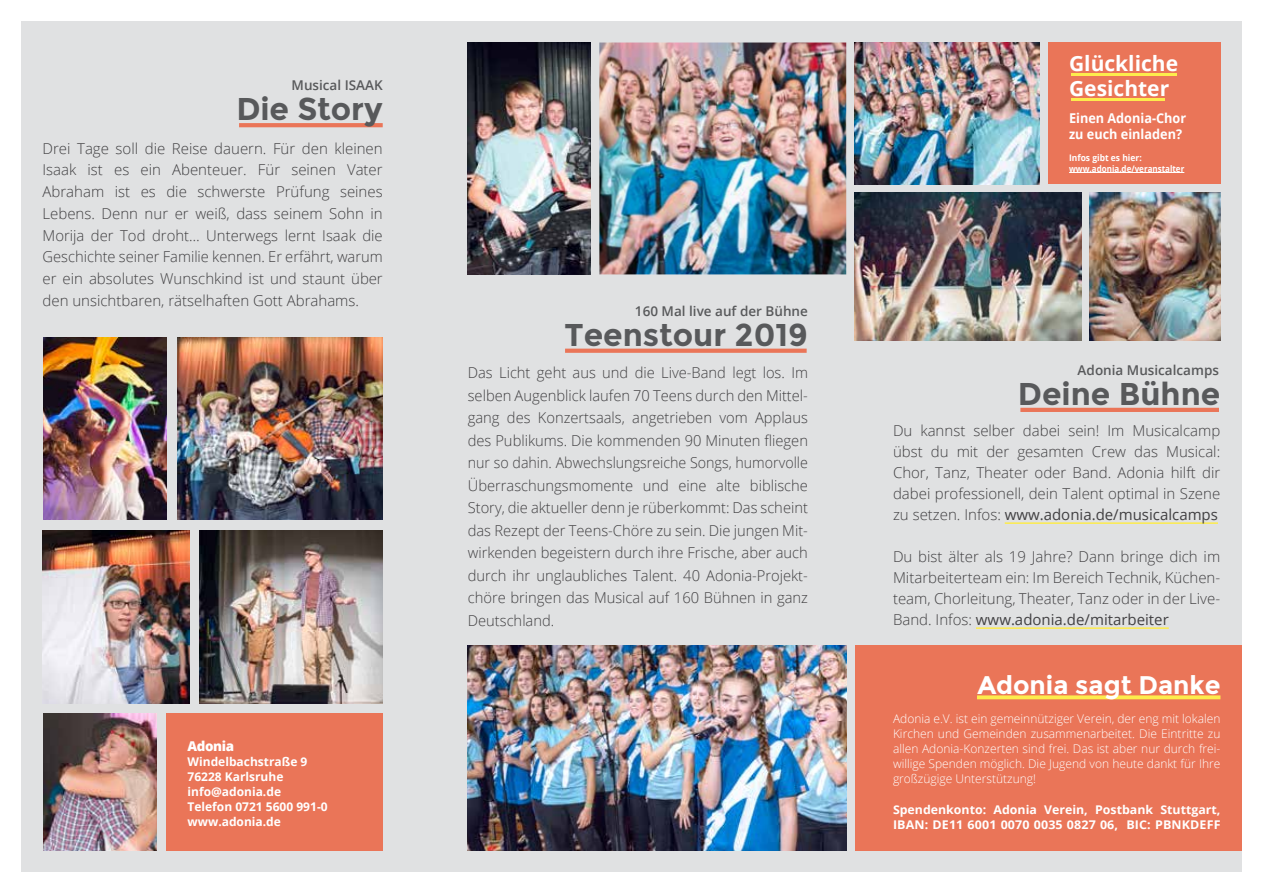
<style>
.page{position:relative;width:1263px;height:893px;background:#fff}
.page>*{position:absolute;margin:0;border:0;box-sizing:border-box;transform-origin:0 0}
.t1{font:700 31.5px "Montserrat";color:#58595b}
.t2{font:700 25.5px "Montserrat";color:#fff}
.t3{font:700 21px/25.2px "Open Sans";color:#fff}
.t4{font:300 15px/22.5px "Open Sans";color:#414042;text-align:justify}
.t5{font:600 13.5px "Open Sans";color:#58595b}
.t6{font:700 13.5px/16.5px "Open Sans";color:#fff;scale:.94 1}
.t7{font:800 13.5px "Open Sans";letter-spacing:-.03em;color:#fff}
.t8{font:300 12px/15px "Open Sans";color:#fff;text-align:justify}
.t9{font:700 12px/15px "Open Sans";color:#fff}
.t10{font:700 9px/10.8px "Open Sans";color:#fff;scale:.94 1}
.s1{font-weight:400}
</style>
<div class="page">
<div style="left:21px;top:21px;width:1221px;height:851px;background:#e0e1e2"></div>
<svg style="left:239px;top:123px;width:144px;height:4px"></svg>
<svg style="left:565px;top:349px;width:242px;height:4px"></svg>
<hr style="left:1020px;top:408px;width:199px;height:4px;background:#ea7558">
<hr style="left:1005px;top:522px;width:213px;height:2px;background:#fdec4c">
<hr style="left:976px;top:627px;width:193px;height:2px;background:#fdec4c">
<div style="left:1048px;top:43px;width:172px;height:141px;background:#ea7558"></div>
<hr style="left:1069px;top:172px;width:115px;height:1px;background:#fff">
<div style="left:166px;top:713px;width:217px;height:137px;background:#ea7558"></div>
<img style="left:43px;top:337px;width:123px;height:183px">
<img style="left:177px;top:337px;width:206px;height:183px">
<img style="left:468px;top:645px;width:378px;height:205px">
<img style="left:43px;top:530px;width:146px;height:174px">
<img style="left:200px;top:530px;width:183px;height:174px">
<img style="left:43px;top:713px;width:113px;height:137px">
<img style="left:855px;top:43px;width:184px;height:141px">
<img style="left:468px;top:43px;width:123px;height:231px">
<img style="left:1090px;top:193px;width:130px;height:147px">
<img style="left:855px;top:193px;width:226px;height:147px">
<img style="left:599px;top:43px;width:247px;height:231px">
<div style="left:855px;top:645px;width:387px;height:205px;background:#ea7558"></div>
<hr style="left:1071px;top:73px;width:106px;height:3px;background:#fdec4c">
<hr style="left:1071px;top:98px;width:93px;height:3px;background:#fdec4c">
<svg style="left:977px;top:695px;width:243px;height:4px"></svg>
<p class="t5" style="left:292px;top:76px;width:93px">Musical ISAAK</p>
<h1 class="t1" style="left:236px;top:90px;width:148px">Die Story</h1>
<p class="t4" style="left:43px;top:137px;width:342px;line-height:21.8px">Drei Tage soll die Reise dauern. Für den kleinen Isaak ist es ein Abenteuer. Für seinen Vater Abraham ist es die schwerste Prüfung seines Lebens. Denn nur er weiß, dass seinem Sohn in Morija der Tod droht… Unterwegs lernt Isaak die Geschichte seiner Familie kennen. Er erfährt, warum er ein absolutes Wunschkind ist und staunt über den unsichtbaren, rätselhaften Gott Abrahams.</p>
<p class="t7" style="left:188px;top:735px;width:48px">Adonia</p>
<p class="t9" style="left:188px;top:753px;width:142px">Windelbachstraße 9<br>76228 Karlsruhe info@adonia.de<br>Telefon 0721 5600 991-0 www.adonia.de</p>
<p class="t5" style="left:635px;top:302px;width:174px">160 Mal live auf der Bühne</p>
<h1 class="t1" style="left:565px;top:316px;width:245px">Teenstour 2019</h1>
<h3 class="t3" style="left:1069px;top:50px;width:111px">Glückliche<br>Gesichter</h3>
<p class="t6" style="left:1069px;top:109px;width:126px">Einen Adonia-Chor zu euch einladen?</p>
<p class="t10" style="left:1069px;top:152px;width:124px">Infos gibt es hier: www.adonia.de/veranstalter</p>
<p class="t4" style="left:468px;top:361px;width:342px">Das Licht geht aus und die Live-Band legt los. Im</p>
<p class="t5" style="left:1078px;top:361px;width:143px">Adonia Musicalcamps</p>
<p class="t4" style="left:468px;top:384px;width:342px">selben Augenblick laufen 70 Teens durch den Mittel&shy;gang des Konzertsaals, angetrieben vom Applaus des Publikums. Die kommenden 90 Minuten fliegen nur so dahin. Abwechslungsreiche Songs, humorvolle Überraschungsmomente und eine alte biblische Story, die aktueller denn je rüberkommt: Das scheint das Rezept der Teens-Chöre zu sein. Die jungen Mit&shy;wirkenden begeistern durch ihre Frische, aber auch durch ihr unglaubliches Talent. 40 Adonia-Projekt&shy;chöre bringen das Musical auf 160 Bühnen in ganz Deutschland.</p>
<h1 class="t1" style="left:1018px;top:375px;width:204px">Deine Bühne</h1>
<p class="t4" style="left:893px;top:420px;width:329px;line-height:21px">Du kannst selber dabei sein! Im Musicalcamp übst du mit der gesamten Crew das Musical:<br>Chor, Tanz, Theater oder Band. Adonia hilft dir dabei professionell, dein Talent optimal in Szene zu setzen. Infos: <span class="s1">www.adonia.de/musicalcamps</span></p>
<p class="t4" style="left:893px;top:546px;width:329px;line-height:21px">Du bist älter als 19 Jahre? Dann bringe dich im Mitarbeiterteam ein: Im Bereich Technik, Küchen&shy;team, Chorleitung, Theater, Tanz oder in der Live-Band. Infos: <span class="s1">www.adonia.de/mitarbeiter</span></p>
<h2 class="t2" style="left:977px;top:669px;width:244px">Adonia sagt Danke</h2>
<p class="t8" style="left:893px;top:710px;width:329px">Adonia e.V. ist ein gemeinnütziger Verein, der eng mit lokalen Kirchen und Gemeinden zusammenarbeitet. Die Eintritte zu allen Adonia-Konzerten sind frei. Das ist aber nur durch frei&shy;willige Spenden möglich. Die Jugend von heute dankt für Ihre großzügige Unterstützung!</p>
<p class="t9" style="left:893px;top:802px;width:329px">Spendenkonto: Adonia Verein, Postbank Stuttgart,<br>IBAN: DE11 6001 0070 0035 0827 06, BIC: PBNKDEFF</p>
</div>
